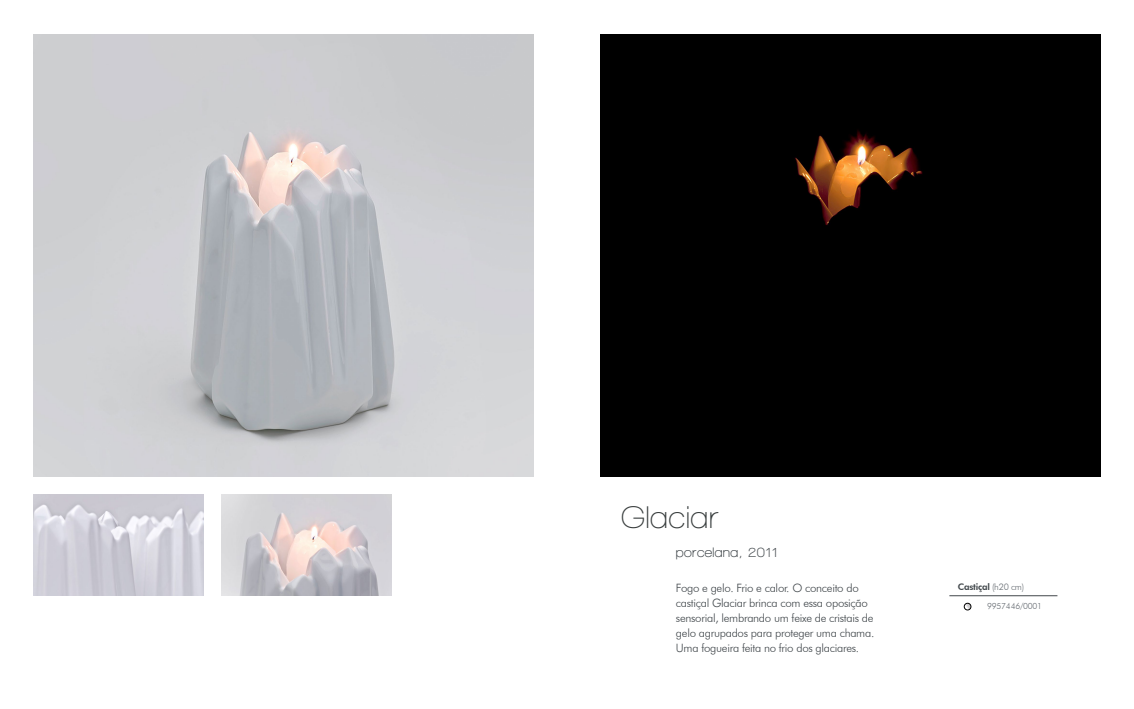
<style>
.page{position:relative;width:1134px;height:709px;background:#fff}
.page>*{position:absolute;margin:0;border:0;box-sizing:border-box;transform-origin:0 0}
.t1{font:600 32px "Walkway";letter-spacing:.01em;color:#383d3d}
.t2{font:700 14px "Walkway";letter-spacing:.025em;color:#41474b}
.t3{font:300 11.5px/15px "Futura BT";letter-spacing:-.025em;color:#41474b}
.t4{font:800 9px "Futura BT";letter-spacing:-.025em;color:#41474b}
.t5{font:300 8.5px "Futura BT";letter-spacing:-.025em;color:#666c72}
.s1{font-weight:300;color:#666c72}
</style>
<div class="page">
<svg style="left:965px;top:603px;width:6px;height:6px"></svg>
<div style="left:964px;top:603px;width:7px;height:7px;border:1px solid #000;border-radius:50%"></div>
<img style="left:33px;top:34px;width:501px;height:442px">
<img style="left:221px;top:494px;width:170px;height:101px">
<img style="left:33px;top:494px;width:170px;height:101px">
<div style="left:600px;top:34px;width:501px;height:442px;background:#000"></div>
<hr style="left:949px;top:595px;width:108px;height:1px;background:#41474b">
<p class="t1" style="left:621px;top:500px;width:99px">Glaciar</p>
<p class="t2" style="left:676px;top:544px;width:103px">porcelana, 2011</p>
<p class="t3" style="left:676px;top:580px;width:200px">Fogo e gelo. Frio e calor. O conceito do castiçal Glaciar brinca com essa oposição sensorial, lembrando um feixe de cristais de gelo agrupados para proteger uma chama.<br>Uma fogueira feita no frio dos glaciares.</p>
<p class="t4" style="left:958px;top:581px;width:68px">Castiçal <span class="s1">(h20 cm)</span></p>
<p class="t5" style="left:987px;top:600px;width:56px">9957446/0001</p>
</div>
